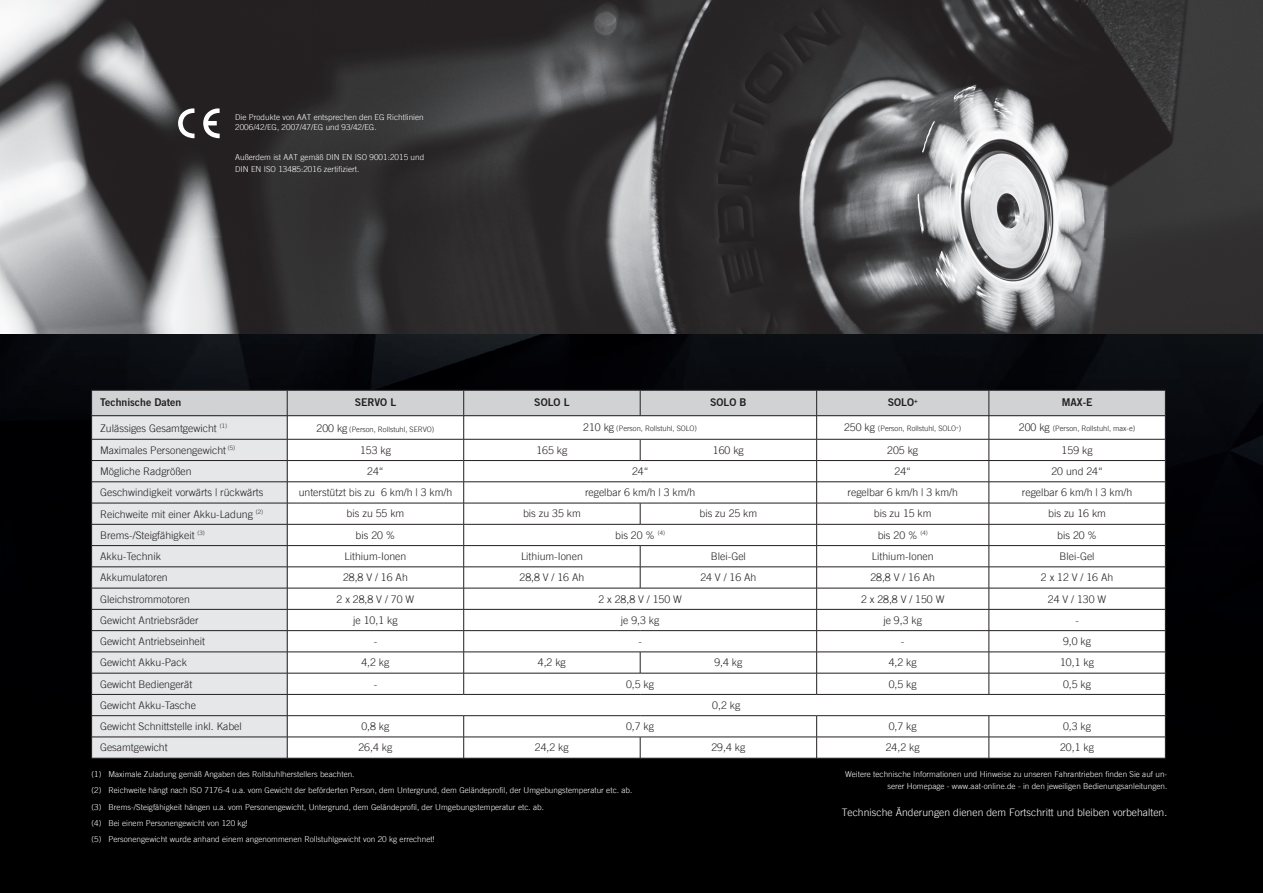
<style>
.page{position:relative;width:1263px;height:893px;background:#fff}
.page>*{position:absolute;margin:0;border:0;box-sizing:border-box;transform-origin:0 0}
.t1{font:300 10.5px "Trade Gothic LT";color:#231f20}
.t2{font:10.5px "Trade Gothic Bold Two";color:#231f20}
.t3{font:300 10.35px "Trade Gothic LT";letter-spacing:.005em;color:#fff}
.t4{font:300 8.1px/16.2px "Trade Gothic LT";letter-spacing:.005em;color:#fff}
.t5{font:300 7.5px "Trade Gothic LT";color:#231f20}
.s1{font-size:10.5px}
</style>
<div class="page">
<img style="left:0;top:334px;width:52px;height:559px">
<img style="left:52px;top:334px;width:1053px;height:559px">
<img style="left:1105px;top:1px;width:158px;height:892px">
<img style="left:0;top:0;width:1263px;height:1px">
<img style="left:1px;top:0;width:1104px;height:334px">
<svg style="left:178px;top:108px;width:16px;height:30px"></svg>
<svg style="left:203px;top:108px;width:17px;height:30px"></svg>
<svg style="left:91px;top:390px;width:1075px;height:368px"></svg>
<hr style="left:91px;top:758px;width:196px;height:1px;background:#231f20">
<hr style="left:287px;top:758px;width:177px;height:1px;background:#231f20">
<hr style="left:464px;top:758px;width:176px;height:1px;background:#231f20">
<hr style="left:640px;top:758px;width:177px;height:1px;background:#231f20">
<hr style="left:817px;top:758px;width:172px;height:1px;background:#231f20">
<hr style="left:989px;top:758px;width:176px;height:1px;background:#231f20">
<img style="left:0;top:0;width:1px;height:334px">
<p class="t4" style="left:235px;top:111px;width:190px;line-height:10.5px">Die Produkte von AAT entsprechen den EG Richtlinien<br>2006/42/EG, 2007/47/EG und 93/42/EG.</p>
<p class="t4" style="left:235px;top:151px;width:191px;line-height:12px">Außerdem ist AAT gemäß DIN EN ISO 9001:2015 und<br>DIN EN ISO 13485:2016 zertifiziert.</p>
<p class="t2" style="left:100px;top:396px;width:83px">Technische Daten</p>
<p class="t2" style="left:355px;top:396px;width:43px">SERVO L</p>
<p class="t2" style="left:534px;top:396px;width:37px">SOLO L</p>
<p class="t2" style="left:710px;top:396px;width:38px">SOLO B</p>
<p class="t2" style="left:888px;top:396px;width:31px">SOLO<sup>+</sup></p>
<p class="t2" style="left:1062px;top:396px;width:32px">MAX-E</p>
<p class="t1" style="left:100px;top:422px;width:128px">Zulässiges Gesamtgewicht <sup>(1)</sup></p>
<p class="t5" style="left:317px;top:425px;width:119px"><span class="s1">200 kg</span> (Person, Rollstuhl, SERVO)</p>
<p class="t5" style="left:583px;top:424px;width:115px"><span class="s1">210 kg</span> (Person, Rollstuhl, SOLO)</p>
<p class="t5" style="left:844px;top:424px;width:119px"><span class="s1">250 kg</span> (Person, Rollstuhl, SOLO<sup>+</sup>)</p>
<p class="t5" style="left:1019px;top:424px;width:118px"><span class="s1">200 kg</span> (Person, Rollstuhl, max-e)</p>
<p class="t1" style="left:100px;top:444px;width:137px">Maximales Personengewicht <sup>(5)</sup></p>
<p class="t1" style="left:360px;top:444px;width:32px">153 kg</p>
<p class="t1" style="left:536px;top:444px;width:32px">165 kg</p>
<p class="t1" style="left:713px;top:444px;width:32px">160 kg</p>
<p class="t1" style="left:887px;top:444px;width:32px">205 kg</p>
<p class="t1" style="left:1062px;top:444px;width:32px">159 kg</p>
<p class="t1" style="left:100px;top:465px;width:93px">Mögliche Radgrößen</p>
<p class="t1" style="left:367px;top:465px;width:18px">24“</p>
<p class="t1" style="left:632px;top:465px;width:18px">24“</p>
<p class="t1" style="left:894px;top:465px;width:18px">24“</p>
<p class="t1" style="left:1051px;top:465px;width:53px">20 und 24“</p>
<p class="t1" style="left:100px;top:486px;width:165px">Geschwindigkeit vorwärts | rückwärts</p>
<p class="t1" style="left:299px;top:486px;width:155px">unterstützt bis zu 6 km/h | 3 km/h</p>
<p class="t1" style="left:585px;top:486px;width:112px">regelbar 6 km/h | 3 km/h</p>
<p class="t1" style="left:848px;top:486px;width:112px">regelbar 6 km/h | 3 km/h</p>
<p class="t1" style="left:1022px;top:486px;width:112px">regelbar 6 km/h | 3 km/h</p>
<p class="t1" style="left:100px;top:508px;width:165px">Reichweite mit einer Akku-Ladung <sup>(2)</sup></p>
<p class="t1" style="left:347px;top:507px;width:59px">bis zu 55 km</p>
<p class="t1" style="left:523px;top:507px;width:59px">bis zu 35 km</p>
<p class="t1" style="left:699px;top:507px;width:59px">bis zu 25 km</p>
<p class="t1" style="left:874px;top:507px;width:59px">bis zu 15 km</p>
<p class="t1" style="left:1048px;top:507px;width:59px">bis zu 16 km</p>
<p class="t1" style="left:100px;top:529px;width:106px">Brems-/Steigfähigkeit <sup>(3)</sup></p>
<p class="t1" style="left:356px;top:529px;width:41px">bis 20 %</p>
<p class="t1" style="left:615px;top:529px;width:51px">bis 20 % <sup>(4)</sup></p>
<p class="t1" style="left:878px;top:529px;width:51px">bis 20 % <sup>(4)</sup></p>
<p class="t1" style="left:1057px;top:529px;width:41px">bis 20 %</p>
<p class="t1" style="left:100px;top:550px;width:62px">Akku-Technik</p>
<p class="t1" style="left:344px;top:550px;width:63px">Lithium-Ionen</p>
<p class="t1" style="left:521px;top:550px;width:63px">Lithium-Ionen</p>
<p class="t1" style="left:711px;top:550px;width:36px">Blei-Gel</p>
<p class="t1" style="left:872px;top:550px;width:63px">Lithium-Ionen</p>
<p class="t1" style="left:1059px;top:550px;width:36px">Blei-Gel</p>
<p class="t1" style="left:100px;top:571px;width:69px">Akkumulatoren</p>
<p class="t1" style="left:343px;top:571px;width:66px">28,8 V / 16 Ah</p>
<p class="t1" style="left:519px;top:571px;width:66px">28,8 V / 16 Ah</p>
<p class="t1" style="left:700px;top:571px;width:58px">24 V / 16 Ah</p>
<p class="t1" style="left:870px;top:571px;width:66px">28,8 V / 16 Ah</p>
<p class="t1" style="left:1041px;top:571px;width:74px">2 x 12 V / 16 Ah</p>
<p class="t1" style="left:100px;top:593px;width:91px">Gleichstrommotoren</p>
<p class="t1" style="left:337px;top:593px;width:79px">2 x 28,8 V / 70 W</p>
<p class="t1" style="left:598px;top:593px;width:85px">2 x 28,8 V / 150 W</p>
<p class="t1" style="left:861px;top:593px;width:85px">2 x 28,8 V / 150 W</p>
<p class="t1" style="left:1048px;top:593px;width:60px">24 V / 130 W</p>
<p class="t1" style="left:100px;top:614px;width:100px">Gewicht Antriebsräder</p>
<p class="t1" style="left:353px;top:614px;width:46px">je 10,1 kg</p>
<p class="t1" style="left:621px;top:614px;width:40px">je 9,3 kg</p>
<p class="t1" style="left:883px;top:614px;width:40px">je 9,3 kg</p>
<p class="t1" style="left:1075px;top:614px;width:5px">-</p>
<p class="t1" style="left:100px;top:635px;width:107px">Gewicht Antriebseinheit</p>
<p class="t1" style="left:374px;top:635px;width:5px">-</p>
<p class="t1" style="left:638px;top:635px;width:5px">-</p>
<p class="t1" style="left:901px;top:635px;width:5px">-</p>
<p class="t1" style="left:1063px;top:635px;width:30px">9,0 kg</p>
<p class="t1" style="left:100px;top:656px;width:88px">Gewicht Akku-Pack</p>
<p class="t1" style="left:361px;top:656px;width:30px">4,2 kg</p>
<p class="t1" style="left:538px;top:656px;width:30px">4,2 kg</p>
<p class="t1" style="left:714px;top:656px;width:30px">9,4 kg</p>
<p class="t1" style="left:889px;top:656px;width:30px">4,2 kg</p>
<p class="t1" style="left:1060px;top:656px;width:35px">10,1 kg</p>
<p class="t1" style="left:100px;top:678px;width:94px">Gewicht Bediengerät</p>
<p class="t1" style="left:374px;top:678px;width:5px">-</p>
<p class="t1" style="left:626px;top:678px;width:30px">0,5 kg</p>
<p class="t1" style="left:889px;top:678px;width:30px">0,5 kg</p>
<p class="t1" style="left:1063px;top:678px;width:30px">0,5 kg</p>
<p class="t1" style="left:100px;top:699px;width:97px">Gewicht Akku-Tasche</p>
<p class="t1" style="left:712px;top:699px;width:30px">0,2 kg</p>
<p class="t1" style="left:100px;top:720px;width:143px">Gewicht Schnittstelle inkl. Kabel</p>
<p class="t1" style="left:361px;top:720px;width:30px">0,8 kg</p>
<p class="t1" style="left:626px;top:720px;width:30px">0,7 kg</p>
<p class="t1" style="left:889px;top:720px;width:30px">0,7 kg</p>
<p class="t1" style="left:1063px;top:720px;width:30px">0,3 kg</p>
<p class="t1" style="left:100px;top:741px;width:69px">Gesamtgewicht</p>
<p class="t1" style="left:358px;top:741px;width:35px">26,4 kg</p>
<p class="t1" style="left:535px;top:741px;width:35px">24,2 kg</p>
<p class="t1" style="left:711px;top:741px;width:35px">29,4 kg</p>
<p class="t1" style="left:886px;top:741px;width:35px">24,2 kg</p>
<p class="t1" style="left:1060px;top:741px;width:35px">20,1 kg</p>
<p class="t4" style="left:91px;top:766px;width:542px">(1) Maximale Zuladung gemäß Angaben des Rollstuhlherstellers beachten.<br>(2) Reichweite hängt nach ISO 7176-4 u.a. vom Gewicht der beförderten Person, dem Untergrund, dem Geländeprofil, der Umgebungstemperatur etc. ab. (3) Brems-/Steigfähigkeit hängen u.a. vom Personengewicht, Untergrund, dem Geländeprofil, der Umgebungstemperatur etc. ab.<br>(4) Bei einem Personengewicht von 120 kg!<br>(5) Personengewicht wurde anhand einem angenommenen Rollstuhlgewicht von 20 kg errechnet!</p>
<p class="t4" style="left:845px;top:768px;width:324px;line-height:12px;text-align:right">Weitere technische Informationen und Hinweise zu unseren Fahrantrieben finden Sie auf un&shy;serer Homepage - www.aat-online.de - in den jeweiligen Bedienungsanleitungen.</p>
<p class="t3" style="left:842px;top:806px;width:327px">Technische Änderungen dienen dem Fortschritt und bleiben vorbehalten.</p>
</div>
